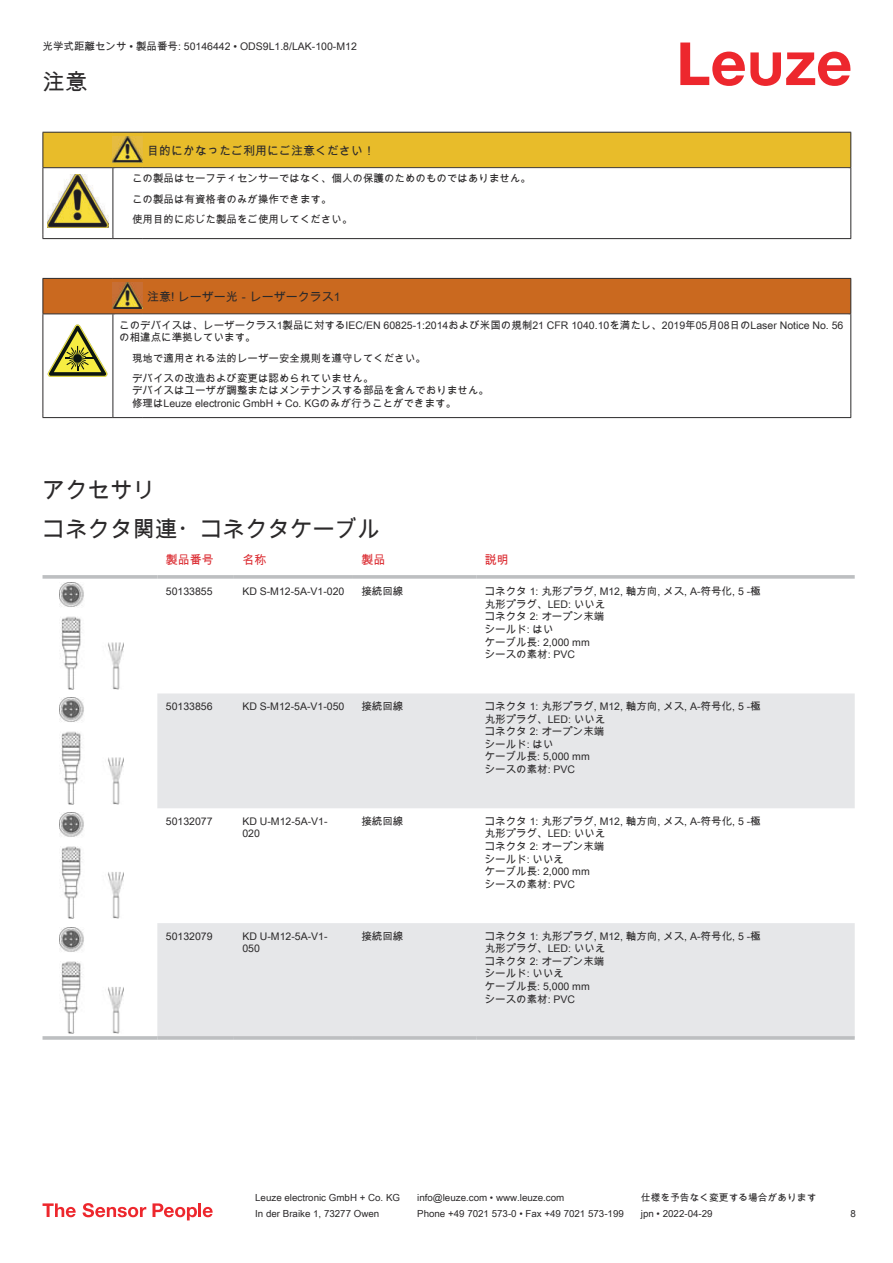
<style>
.page{position:relative;width:893px;height:1263px;background:#fff}
.page>*{position:absolute;margin:0;border:0;box-sizing:border-box;transform-origin:0 0}
.t1{font:22.5px/38.7px "Arial Unicode MS";color:#2b292a}
.t2{font:12px "Arial Unicode MS";color:#2b292a}
.t3{font:12px "Arial Unicode MS";color:#db2a30}
.t4{font:10.5px/12.6px "Arial Unicode MS";color:#2b292a}
.t5{font:9.75px "Arial Unicode MS";color:#2b292a}
</style>
<div class="page">
<svg style="left:680px;top:43px;width:170px;height:43px"></svg>
<svg style="left:157px;top:693px;width:698px;height:343px;fill:#e6e7e9"></svg>
<svg style="left:43px;top:575px;width:114px;height:4px"></svg>
<svg style="left:157px;top:575px;width:77px;height:4px"></svg>
<svg style="left:234px;top:575px;width:119px;height:4px"></svg>
<svg style="left:353px;top:575px;width:123px;height:4px"></svg>
<svg style="left:476px;top:575px;width:379px;height:4px;background:#c3c5c7"></svg>
<hr style="left:43px;top:1036px;width:114px;height:4px;background:#bdbfc1">
<hr style="left:157px;top:1036px;width:77px;height:4px;background:#c4c5c7">
<hr style="left:234px;top:1036px;width:119px;height:4px;background:#bdbfc1">
<svg style="left:353px;top:1036px;width:123px;height:4px"></svg>
<hr style="left:476px;top:1036px;width:379px;height:4px;background:#c4c5c7">
<img style="left:59px;top:583px;width:65px;height:106px">
<img style="left:59px;top:698px;width:65px;height:106px">
<img style="left:59px;top:812px;width:65px;height:107px">
<img style="left:59px;top:927px;width:65px;height:107px">
<svg style="left:43px;top:1203px;width:33px;height:14px"></svg>
<svg style="left:83px;top:1203px;width:63px;height:14px"></svg>
<svg style="left:153px;top:1203px;width:44px;height:17px"></svg>
<hr style="left:198px;top:1203px;width:3px;height:14px;background:#ed272d">
<svg style="left:203px;top:1207px;width:10px;height:10px"></svg>
<hr style="left:43px;top:238px;width:70px;height:1px;background:#2b292a">
<hr style="left:113px;top:238px;width:30px;height:1px;background:#2b292a">
<hr style="left:143px;top:238px;width:708px;height:1px;background:#2b292a">
<svg style="left:43px;top:132px;width:808px;height:106px"></svg>
<div style="left:44px;top:279px;width:806px;height:34px;background:#ca691f"></div>
<svg style="left:44px;top:314px;width:806px;height:103px"></svg>
<hr style="left:43px;top:278px;width:70px;height:1px;background:#2b292a">
<hr style="left:43px;top:279px;width:1px;height:34px;background:#2b292a">
<hr style="left:43px;top:313px;width:70px;height:1px;background:#2b292a">
<hr style="left:113px;top:278px;width:30px;height:1px;background:#2b292a">
<hr style="left:113px;top:313px;width:30px;height:1px;background:#2b292a">
<hr style="left:143px;top:278px;width:708px;height:1px;background:#2b292a">
<hr style="left:850px;top:279px;width:1px;height:34px;background:#2b292a">
<hr style="left:143px;top:313px;width:708px;height:1px;background:#2b292a">
<hr style="left:43px;top:314px;width:1px;height:99px;background:#2b292a">
<hr style="left:113px;top:314px;width:1px;height:99px;background:#2b292a">
<hr style="left:850px;top:314px;width:1px;height:99px;background:#2b292a">
<hr style="left:43px;top:417px;width:70px;height:1px;background:#2b292a">
<hr style="left:113px;top:417px;width:30px;height:1px;background:#2b292a">
<hr style="left:143px;top:417px;width:708px;height:1px;background:#2b292a">
<img style="left:113px;top:283px;width:30px;height:26px">
<svg style="left:47px;top:324px;width:60px;height:53px"></svg>
<svg style="left:115px;top:315px;width:734px;height:98px"></svg>
<p class="t4" style="left:43px;top:40px;width:316px">光学式距離センサ • 製品番号: 50146442 • ODS9L1.8/LAK-100-M12</p>
<h1 class="t1" style="left:43px;top:62px;width:46px">注意</h1>
<p class="t2" style="left:147px;top:142px;width:229px">目的にかなったご利用にご注意ください！</p>
<p class="t4" style="left:132px;top:168px;width:400px;line-height:20.2px">この製品はセーフティセンサーではなく、個人の保護のためのものではありません。この製品は有資格者のみが操作できます。<br>使用目的に応じた製品をご使用してください。</p>
<p class="t2" style="left:147px;top:288px;width:195px">注意! レーザー光－レーザークラス1</p>
<p class="t4" style="left:119px;top:318px;width:726px">このデバイスは、レーザークラス1製品に対するIEC/EN 60825-1:2014および米国の規制21 CFR 1040.10を満たし、2019年05月08日のLaser Notice No. 56の相違点に準拠しています。</p>
<p class="t4" style="left:132px;top:347px;width:295px;line-height:20.2px">現地で適用される法的レーザー安全規則を遵守してください。デバイスの改造および変更は認められていません。</p>
<p class="t4" style="left:132px;top:384px;width:358px">デバイスはユーザが調整またはメンテナンスする部品を含んでおりません。修理はLeuze electronic GmbH + Co. KGのみが行うことができます。</p>
<h1 class="t1" style="left:43px;top:470px;width:339px">アクセサリ<br>コネクタ関連・コネクタケーブル</h1>
<p class="t3" style="left:166px;top:551px;width:49px">製品番号</p>
<p class="t3" style="left:242px;top:551px;width:25px">名称</p>
<p class="t3" style="left:361px;top:551px;width:25px">製品</p>
<p class="t3" style="left:485px;top:551px;width:25px">説明</p>
<p class="t4" style="left:166px;top:585px;width:48px">50133855</p>
<p class="t4" style="left:242px;top:585px;width:104px">KD S-M12-5A-V1- 020</p>
<p class="t4" style="left:361px;top:585px;width:43px">接続回線</p>
<p class="t4" style="left:485px;top:585px;width:277px">コネクタ 1: 丸形プラグ, M12, 軸方向, メス, A-符号化, 5 -極丸形プラグ、LED: いいえ<br>コネクタ 2: オープン末端<br>シールド: はい<br>ケーブル長: 2,000 mm<br>シースの素材: PVC</p>
<p class="t4" style="left:166px;top:700px;width:48px">50133856</p>
<p class="t4" style="left:242px;top:700px;width:104px">KD S-M12-5A-V1- 050</p>
<p class="t4" style="left:361px;top:700px;width:43px">接続回線</p>
<p class="t4" style="left:485px;top:700px;width:277px">コネクタ 1: 丸形プラグ, M12, 軸方向, メス, A-符号化, 5 -極丸形プラグ、LED: いいえ<br>コネクタ 2: オープン末端<br>シールド: はい<br>ケーブル長: 5,000 mm<br>シースの素材: PVC</p>
<p class="t4" style="left:166px;top:814px;width:48px">50132077</p>
<p class="t4" style="left:242px;top:814px;width:87px">KD U-M12-5A-V1-<br>020</p>
<p class="t4" style="left:361px;top:814px;width:43px">接続回線</p>
<p class="t4" style="left:485px;top:814px;width:277px">コネクタ 1: 丸形プラグ, M12, 軸方向, メス, A-符号化, 5 -極丸形プラグ、LED: いいえ<br>コネクタ 2: オープン末端<br>シールド: いいえ<br>ケーブル長: 2,000 mm<br>シースの素材: PVC</p>
<p class="t4" style="left:166px;top:929px;width:48px">50132079</p>
<p class="t4" style="left:242px;top:929px;width:87px">KD U-M12-5A-V1-<br>050</p>
<p class="t4" style="left:361px;top:929px;width:43px">接続回線</p>
<p class="t4" style="left:485px;top:929px;width:277px">コネクタ 1: 丸形プラグ, M12, 軸方向, メス, A-符号化, 5 -極丸形プラグ、LED: いいえ<br>コネクタ 2: オープン末端<br>シールド: いいえ<br>ケーブル長: 5,000 mm<br>シースの素材: PVC</p>
<p class="t5" style="left:255px;top:1191px;width:146px">Leuze electronic GmbH + Co. KG</p>
<p class="t5" style="left:417px;top:1191px;width:149px">info@leuze.com • www.leuze.com</p>
<p class="t5" style="left:641px;top:1191px;width:177px">仕様を予告なく変更する場合があります</p>
<p class="t5" style="left:255px;top:1206px;width:126px">In der Braike 1, 73277 Owen</p>
<p class="t5" style="left:417px;top:1206px;width:208px">Phone +49 7021 573-0 • Fax +49 7021 573-199</p>
<p class="t5" style="left:641px;top:1206px;width:73px">jpn • 2022-04-29</p>
<p class="t5" style="left:850px;top:1206px;width:7px">8</p>
</div>
